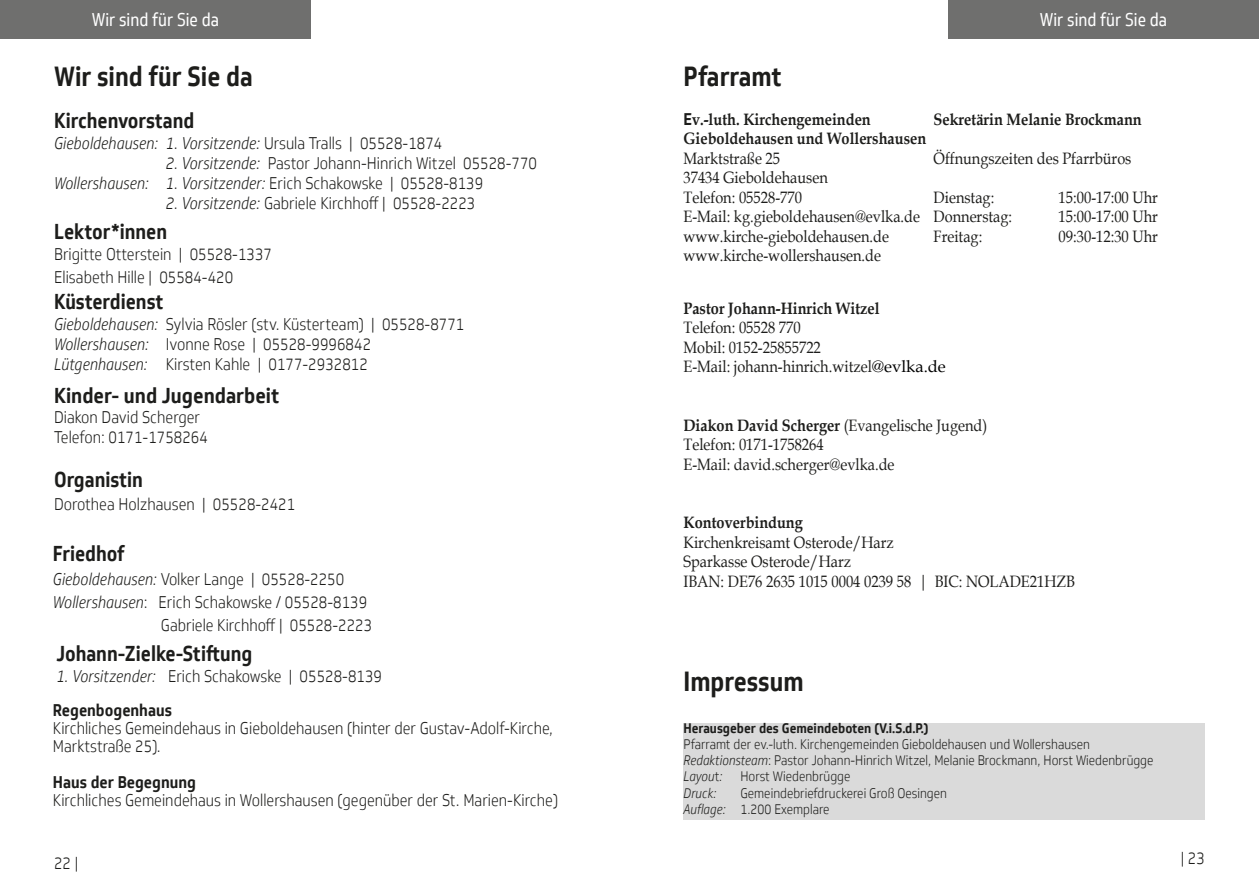
<style>
.page{position:relative;width:1259px;height:893px;background:#fff}
.page>*{position:absolute;margin:0;border:0;box-sizing:border-box;transform-origin:0 0}
.t1{font:700 27px "Soleto";color:#1d1d1b;scale:.85 1}
.t2{font:700 21px "Soleto";color:#1d1d1b;scale:.85 1}
.t3{font:700 21px "Soleto";color:#1d1d1b;scale:.88 1}
.t4{font:18px "Soleto";color:#fff;scale:.85 1}
.t5{font:300 16.5px/20px "Soleto";color:#1d1d1b;scale:.88 1}
.t6{font:16.5px/19.5px "Book Antiqua";color:#1d1d1b;scale:.88 1}
.t7{font:700 16.5px/19.5px "Book Antiqua";color:#1d1d1b;scale:.88 1}
.t8{font:italic 300 16.5px "Soleto";color:#1d1d1b;scale:.88 1}
.t9{font:700 16.5px "Soleto";color:#1d1d1b;scale:.88 1}
.t10{font:300 13.5px/16.2px "Soleto";color:#1d1d1b;scale:.88 1}
.t11{font:700 13.5px "Soleto";color:#1d1d1b;scale:.88 1}
.t12{font:italic 300 13.5px "Soleto";color:#1d1d1b;scale:.88 1}
.s1{font-style:normal}
.s2{font-style:italic}
.s3{font-family:"Soleto"}
.s4{color:#000}
.s5{font-weight:700}
</style>
<div class="page">
<div style="left:0;top:0;width:311px;height:38px;background:#6f6f6e"></div>
<div style="left:683px;top:723px;width:522px;height:97px;background:#dadada"></div>
<div style="left:948px;top:0;width:311px;height:38px;background:#6f6f6e"></div>
<p class="t4" style="left:92px;top:12px;width:151px">Wir sind für Sie da</p>
<h1 class="t1" style="left:54px;top:65px;width:235px">Wir sind für Sie da</h1>
<p class="t2" style="left:54px;top:112px;width:166px">Kirchenvorstand</p>
<p class="t8" style="left:54px;top:137px;width:443px">Gieboldehausen: 1. Vorsitzende: <span class="s1">Ursula Tralls | 05528-1874</span></p>
<p class="t5" style="left:54px;top:155px;width:550px;text-indent:112px"><span class="s2">2. Vorsitzende:</span> Pastor Johann-Hinrich Witzel 05528-770<br><span class="s2">Wollershausen: 1. Vorsitzender:</span> Erich Schakowske | 05528-8139</p>
<p class="t5" style="left:166px;top:195px;width:353px"><span class="s2">2. Vorsitzende:</span> Gabriele Kirchhoff | 05528-2223</p>
<p class="t2" style="left:54px;top:222px;width:134px">Lektor*innen</p>
<p class="t5" style="left:54px;top:244px;width:249px;line-height:23.1px">Brigitte Otterstein | 05528-1337<br>Elisabeth Hille | 05584-420</p>
<p class="t2" style="left:54px;top:292px;width:130px">Küsterdienst</p>
<p class="t5" style="left:54px;top:316px;width:468px"><span class="s2">Gieboldehausen:</span> Sylvia Rösler (stv. Küsterteam) | 05528-8771<br><span class="s2">Wollershausen:</span> Ivonne Rose | 05528-9996842<br><span class="s2">Lütgenhausen:</span> Kirsten Kahle | 0177-2932812</p>
<p class="t3" style="left:54px;top:386px;width:258px">Kinder- und Jugendarbeit</p>
<p class="t5" style="left:54px;top:408px;width:176px">Diakon David Scherger<br>Telefon: 0171-1758264</p>
<p class="t2" style="left:54px;top:471px;width:106px">Organistin</p>
<p class="t5" style="left:54px;top:496px;width:275px">Dorothea Holzhausen | 05528-2421</p>
<p class="t2" style="left:53px;top:545px;width:86px">Friedhof</p>
<p class="t5" style="left:53px;top:571px;width:333px"><span class="s2">Gieboldehausen:</span> Volker Lange | 05528-2250</p>
<p class="t5" style="left:53px;top:594px;width:359px"><span class="s2">Wollershausen</span>: Erich Schakowske / 05528-8139</p>
<p class="t5" style="left:161px;top:616px;width:242px">Gabriele Kirchhoff | 05528-2223</p>
<p class="t2" style="left:56px;top:645px;width:232px">Johann-Zielke-Stiftung</p>
<p class="t5" style="left:56px;top:668px;width:371px"><span class="s2">1. Vorsitzender:</span> Erich Schakowske | 05528-8139</p>
<p class="t9" style="left:53px;top:703px;width:137px">Regenbogenhaus</p>
<p class="t5" style="left:53px;top:720px;width:570px;line-height:18px">Kirchliches Gemeindehaus in Gieboldehausen (hinter der Gustav-Adolf-Kirche,<br>Marktstraße 25).</p>
<p class="t9" style="left:53px;top:775px;width:164px">Haus der Begegnung</p>
<p class="t5" style="left:53px;top:791px;width:575px">Kirchliches Gemeindehaus in Wollershausen (gegenüber der St. Marien-Kirche)</p>
<p class="t5" style="left:54px;top:854px;width:29px">22 |</p>
<p class="t4" style="left:1039px;top:12px;width:151px">Wir sind für Sie da</p>
<h1 class="t1" style="left:683px;top:65px;width:117px">Pfarramt</h1>
<p class="t7" style="left:683px;top:111px;width:277px"><span class="s3">E</span>v.-luth. Kirchengemeinden<br>Gieboldehausen und Wollershausen</p>
<p class="t6" style="left:683px;top:150px;width:270px">Marktstraße 25<br>37434 Gieboldehausen<br>Telefon: 05528-770<br>E-Mail: kg.gieboldehausen@evlka.de www.kirche-gieboldehausen.de www.kirche-wollershausen.de</p>
<p class="t7" style="left:933px;top:111px;width:238px">Sekretärin Melanie Brockmann</p>
<p class="t6" style="left:933px;top:150px;width:226px">Öffnungszeiten des Pfarrbüros</p>
<p class="t6" style="left:933px;top:189px;width:91px">Dienstag:<br>Donnerstag:<br>Freitag:</p>
<p class="t6" style="left:1058px;top:189px;width:114px;text-align:justify">15:00-17:00 Uhr 15:00-17:00 Uhr 09:30-12:30 Uhr</p>
<p class="t7" style="left:683px;top:300px;width:224px">Pastor Johann-Hinrich Witzel</p>
<p class="t6" style="left:683px;top:320px;width:299px">Telefon: 05528 770<br>Mobil: 0152-25855722<br>E-Mail: johann-hinrich.witzel<span class="s4">@evlka.de</span></p>
<p class="t6" style="left:683px;top:417px;width:347px"><span class="s5">Diakon David Scherger</span> (Evangelische Jugend)<br>Telefon: 0171-1758264<br>E-Mail: david.scherger@evlka.de</p>
<p class="t7" style="left:683px;top:515px;width:137px">Kontoverbindung</p>
<p class="t6" style="left:683px;top:534px;width:446px">Kirchenkreisamt Osterode/Harz<br>Sparkasse Osterode/Harz<br>IBAN: DE76 2635 1015 0004 0239 58 | BIC: NOLADE21HZB</p>
<h1 class="t1" style="left:683px;top:671px;width:143px">Impressum</h1>
<p class="t11" style="left:683px;top:722px;width:280px">Herausgeber des Gemeindeboten (V.i.S.d.P.)</p>
<p class="t10" style="left:683px;top:737px;width:535px">Pfarramt der ev.-luth. Kirchengemeinden Gieboldehausen und Wollershausen<br><span class="s2">Redaktionsteam</span>: Pastor Johann-Hinrich Witzel, Melanie Brockmann, Horst Wiedenbrügge<br><span class="s2">Layou</span>t<span class="s2">:</span></p>
<p class="t10" style="left:740px;top:770px;width:126px">Horst Wiedenbrügge</p>
<p class="t10" style="left:683px;top:786px;width:301px;text-indent:57px">Gemeindebriefdruckerei Groß Oesingen<br><span class="s2">Auflage:</span> 1.200 Exemplare</p>
<p class="t12" style="left:683px;top:787px;width:39px">Druck:</p>
<p class="t5" style="left:1180px;top:849px;width:29px">| 23</p>
</div>
